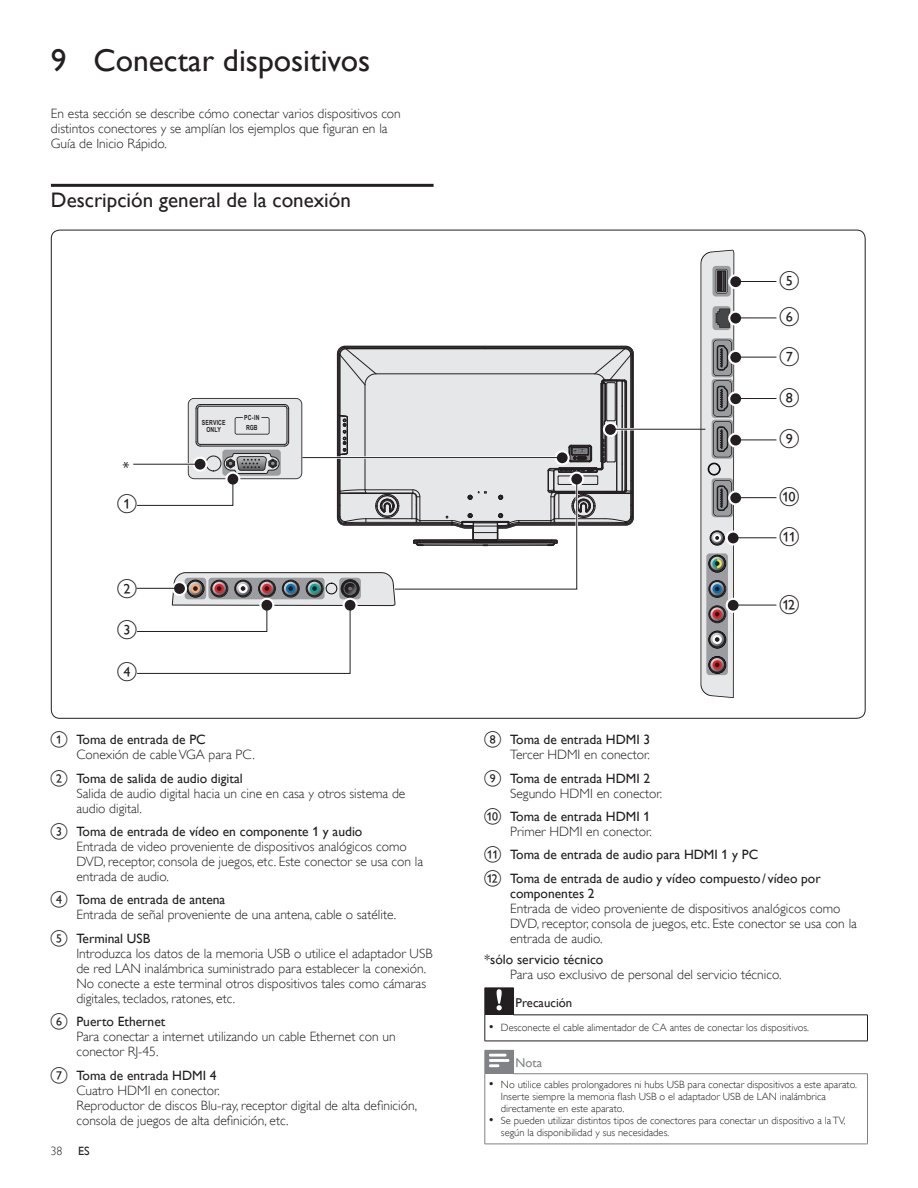
<style>
.page{position:relative;width:918px;height:1188px;background:#fff}
.page>*{position:absolute;margin:0;border:0;box-sizing:border-box;transform-origin:0 0}
.t1{font:31.5px "Gill Sans Alt One WGL";color:#231f20}
.t2{font:21px "Gill Sans Alt One WGL";color:#231f20}
.t3{font:15.6px "GSAWGK Symbols Philips";color:#231f20}
.t4{font:15.6px "Koz Go Pro Regular 90 msp RKSJ H";color:#231f20}
.t5{font:13.5px/15px "Gill Sans Alt One WGL Light";color:#231f20}
.t6{font:13.5px/15px "Gill Sans Alt One WGL";color:#231f20}
.t7{font:12.75px "Gill Sans Alt One WGL";color:#231f20}
.t8{font:12.75px "Gill Sans Alt One WGL";color:#808285}
.t9{font:12px "Gill Sans Alt One WGL Light";color:#231f20}
.t10{font:12px "Gill Sans Alt One WGL";color:#231f20}
.t11{font:10.5px/12px "Gill Sans Alt One WGL Light";color:#231f20}
.t12{font:700 7.05px/9.9px "Arial Narrow";letter-spacing:.025em;color:#231f20;scale:.9 1}
.s1{font-size:12.75px}
</style>
<div class="page">
<hr style="left:51px;top:184px;width:383px;height:3px;background:#231f20">
<hr style="left:613px;top:429px;width:92px;height:1px;background:#231f20">
<div style="left:730px;top:276px;width:11px;height:11px;background:#231f20;border-radius:50%"></div>
<hr style="left:738px;top:281px;width:38px;height:1px;background:#231f20">
<div style="left:730px;top:352px;width:11px;height:11px;background:#231f20;border-radius:50%"></div>
<hr style="left:738px;top:357px;width:38px;height:1px;background:#231f20">
<div style="left:730px;top:393px;width:11px;height:11px;background:#231f20;border-radius:50%"></div>
<hr style="left:738px;top:398px;width:38px;height:1px;background:#231f20">
<div style="left:730px;top:435px;width:11px;height:11px;background:#231f20;border-radius:50%"></div>
<hr style="left:738px;top:440px;width:38px;height:1px;background:#231f20">
<div style="left:730px;top:492px;width:11px;height:11px;background:#231f20;border-radius:50%"></div>
<hr style="left:738px;top:497px;width:38px;height:1px;background:#231f20">
<div style="left:728px;top:533px;width:11px;height:10px;background:#231f20;border-radius:50%"></div>
<hr style="left:736px;top:537px;width:40px;height:1px;background:#231f20">
<div style="left:728px;top:600px;width:11px;height:11px;background:#231f20;border-radius:50%"></div>
<hr style="left:736px;top:605px;width:40px;height:1px;background:#231f20">
<svg style="left:701px;top:250px;width:33px;height:448px;background:#a9a8aa"></svg>
<svg style="left:728px;top:311px;width:15px;height:15px"></svg>
<div style="left:730px;top:313px;width:11px;height:11px;background:#231f20;border-radius:50%"></div>
<hr style="left:738px;top:318px;width:38px;height:1px;background:#231f20">
<hr style="left:513px;top:1015px;width:355px;height:1px;background:#231f20">
<svg style="left:867px;top:1016px;width:1px;height:25px"></svg>
<hr style="left:485px;top:1041px;width:383px;height:1px;background:#231f20">
<svg style="left:485px;top:988px;width:29px;height:53px"></svg>
<hr style="left:513px;top:1073px;width:355px;height:1px;background:#808285">
<hr style="left:485px;top:1074px;width:1px;height:70px;background:#808285">
<hr style="left:867px;top:1074px;width:1px;height:70px;background:#808285">
<hr style="left:485px;top:1144px;width:383px;height:1px;background:#808285">
<svg style="left:485px;top:1050px;width:29px;height:24px"></svg>
<svg style="left:133px;top:347px;width:500px;height:327px"></svg>
<h1 class="t1" style="left:51px;top:42px;width:321px">9 Conectar dispositivos</h1>
<p class="t5" style="left:51px;top:106px;width:352px">En esta sección se describe cómo conectar varios dispositivos con distintos conectores y se amplían los ejemplos que figuran en la<br>Guía de Inicio Rápido.</p>
<h2 class="t2" style="left:51px;top:188px;width:302px">Descripción general de la conexión</h2>
<p class="t4" style="left:122px;top:462px;width:9px">*</p>
<p class="t12" style="left:202px;top:418px;width:28px;line-height:7.5px;text-align:center">SERVICE<br>ONLY</p>
<p class="t12" style="left:244px;top:413px;width:19px">PC-IN<br>RGB</p>
<p class="t6" style="left:76px;top:732px;width:131px">Toma de entrada de PC</p>
<p class="t5" style="left:76px;top:747px;width:180px">Conexión de cable VGA para PC.</p>
<p class="t6" style="left:76px;top:770px;width:168px">Toma de salida de audio digital</p>
<p class="t5" style="left:76px;top:786px;width:331px">Salida de audio digital hacia un cine en casa y otros sistema de audio digital.</p>
<p class="t6" style="left:76px;top:824px;width:287px">Toma de entrada de vídeo en componente 1 y audio</p>
<p class="t5" style="left:76px;top:839px;width:348px">Entrada de video proveniente de dispositivos analógicos como<br>DVD, receptor, consola de juegos, etc. Este conector se usa con la entrada de audio.</p>
<p class="t6" style="left:76px;top:892px;width:150px">Toma de entrada de antena</p>
<p class="t5" style="left:76px;top:907px;width:321px">Entrada de señal proveniente de una antena, cable o satélite.</p>
<p class="t6" style="left:76px;top:931px;width:75px">Terminal USB</p>
<p class="t5" style="left:76px;top:946px;width:358px">Introduzca los datos de la memoria USB o utilice el adaptador USB de red LAN inalámbrica suministrado para establecer la conexión.<br>No conecte a este terminal otros dispositivos tales como cámaras digitales, teclados, ratones, etc.</p>
<p class="t6" style="left:76px;top:1014px;width:90px">Puerto Ethernet</p>
<p class="t5" style="left:76px;top:1029px;width:321px">Para conectar a internet utilizando un cable Ethernet con un conector RJ-45.</p>
<p class="t6" style="left:76px;top:1067px;width:142px">Toma de entrada HDMI 4</p>
<p class="t5" style="left:76px;top:1083px;width:342px">Cuatro HDMI en conector.<br>Reproductor de discos Blu-ray, receptor digital de alta definición, consola de juegos de alta definición, etc.</p>
<p class="t9" style="left:51px;top:1144px;width:13px">38</p>
<p class="t10" style="left:78px;top:1144px;width:13px">ES</p>
<p class="t3" style="left:780px;top:595px;width:21px">●</p>
<p class="t6" style="left:510px;top:732px;width:142px">Toma de entrada HDMI 3</p>
<p class="t5" style="left:510px;top:747px;width:141px">Tercer HDMI en conector.</p>
<p class="t6" style="left:510px;top:770px;width:142px">Toma de entrada HDMI 2</p>
<p class="t5" style="left:510px;top:786px;width:154px">Segundo HDMI en conector.</p>
<p class="t6" style="left:510px;top:809px;width:142px">Toma de entrada HDMI 1</p>
<p class="t5" style="left:510px;top:824px;width:143px">Primer HDMI en conector.</p>
<p class="t6" style="left:510px;top:847px;width:250px">Toma de entrada de audio para HDMI 1 y PC</p>
<p class="t6" style="left:510px;top:871px;width:312px;text-indent:-26px">● Toma de entrada de audio y vídeo compuesto / vídeo por componentes 2</p>
<p class="t5" style="left:510px;top:901px;width:348px">Entrada de video proveniente de dispositivos analógicos como<br>DVD, receptor, consola de juegos, etc. Este conector se usa con la entrada de audio.</p>
<p class="t6" style="left:485px;top:951px;width:120px">*sólo servicio técnico</p>
<p class="t5" style="left:510px;top:967px;width:273px">Para uso exclusivo de personal del servicio técnico.</p>
<p class="t7" style="left:516px;top:995px;width:58px">Precaución</p>
<p class="t11" style="left:488px;top:1022px;width:322px"><span class="s1">•</span> Desconecte el cable alimentador de CA antes de conectar los dispositivos.</p>
<p class="t8" style="left:516px;top:1056px;width:28px">Nota</p>
<p class="t11" style="left:501px;top:1079px;width:358px;text-indent:-13px"><span class="s1">•</span> No utilice cables prolongadores ni hubs USB para conectar dispositivos a este aparato.<br>Inserte siempre la memoria flash USB o el adaptador USB de LAN inalámbrica directamente en este aparato.</p>
<p class="t11" style="left:501px;top:1115px;width:346px;text-indent:-13px"><span class="s1">•</span> Se pueden utilizar distintos tipos de conectores para conectar un dispositivo a la TV, según la disponibilidad y sus necesidades.</p>
</div>
